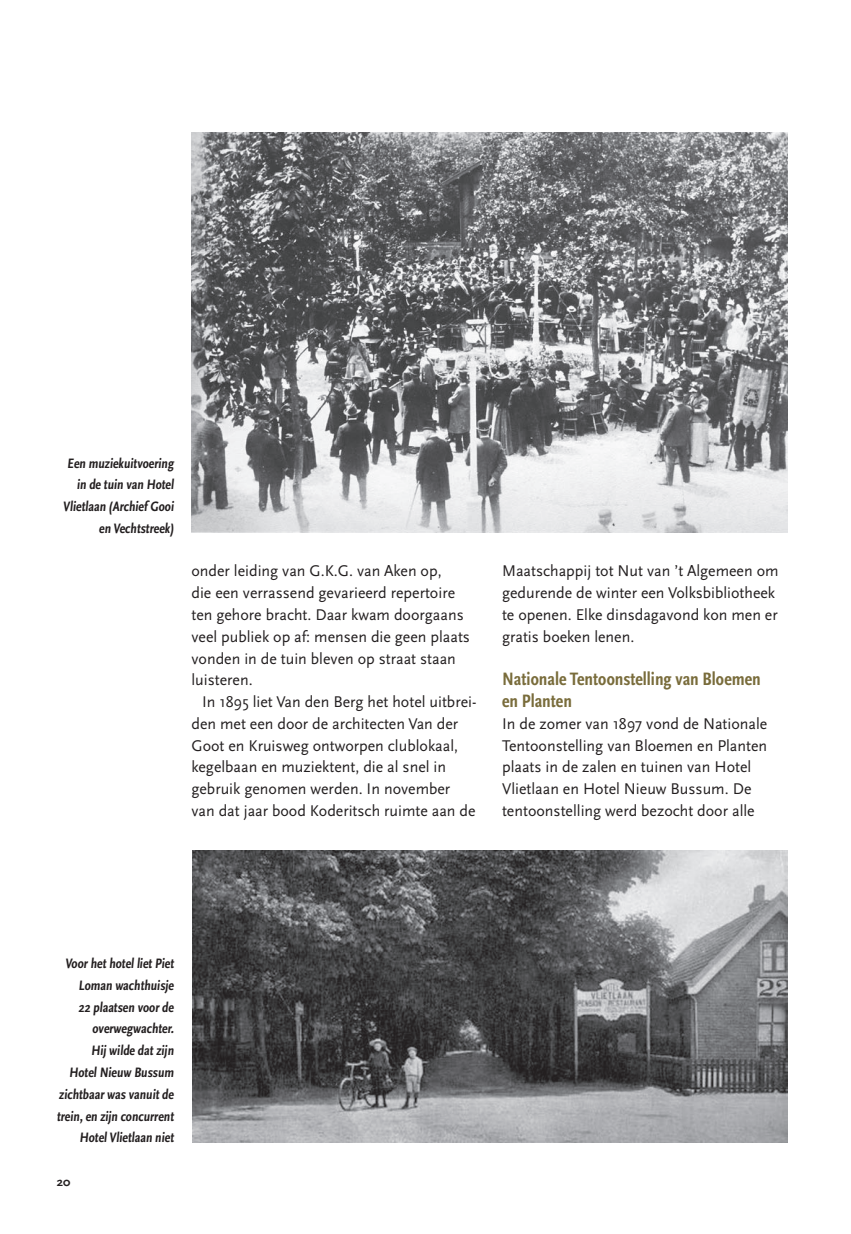
<style>
.page{position:relative;width:851px;height:1234px;background:#fff}
.page>*{position:absolute;margin:0;border:0;box-sizing:border-box;transform-origin:0 0}
.t1{font:700 condensed 18.75px/21.8px "Scala Sans Pro";color:#796c3b}
.t2{font:16.2px/21.8px "Scala Sans Pro";color:#231f20}
.t3{font:700 condensed 14.25px/21.8px "Scala Sans Pro";color:#231f20;text-align:right}
.t4{font:700 12.75px "Scala Sans Pro";color:#231f20}
</style>
<div class="page">
<img style="left:191px;top:133px;width:596px;height:399px">
<img style="left:192px;top:850px;width:595px;height:292px">
<p class="t3" style="left:63px;top:452px;width:114px">Een muziekuitvoering in de tuin van Hotel<br>Vlietlaan (Archief Gooi en Vechtstreek)</p>
<p class="t2" style="left:191px;top:560px;width:280px">onder leiding van G.K.G. van Aken op,<br>die een verrassend gevarieerd repertoire ten gehore bracht. Daar kwam doorgaans veel publiek op af: mensen die geen plaats vonden in de tuin bleven op straat staan luisteren.</p>
<p class="t2" style="left:191px;top:690px;width:286px;text-indent:11px">In 1895 liet Van den Berg het hotel uitbrei&shy;den met een door de architecten Van der Goot en Kruisweg ontworpen clublokaal, kegelbaan en muziektent, die al snel in gebruik genomen werden. In november van dat jaar bood Koderitsch ruimte aan de</p>
<p class="t2" style="left:502px;top:560px;width:278px">Maatschappij tot Nut van ’t Algemeen om gedurende de winter een Volksbibliotheek te openen. Elke dinsdagavond kon men er gratis boeken lenen.</p>
<p class="t1" style="left:502px;top:668px;width:260px">Nationale Tentoonstelling van Bloemen en Planten</p>
<p class="t2" style="left:502px;top:712px;width:267px">In de zomer van 1897 vond de Nationale Tentoonstelling van Bloemen en Planten plaats in de zalen en tuinen van Hotel Vlietlaan en Hotel Nieuw Bussum. De tentoonstelling werd bezocht door alle</p>
<p class="t3" style="left:57px;top:952px;width:120px">Voor het hotel liet Piet<br>Loman wachthuisje<br>22 plaatsen voor de overwegwachter.<br>Hij wilde dat zijn<br>Hotel Nieuw Bussum zichtbaar was vanuit de trein, en zijn concurrent<br>HotelVlietlaan niet</p>
<p class="t4" style="left:57px;top:1174px;width:15px">20</p>
</div>
